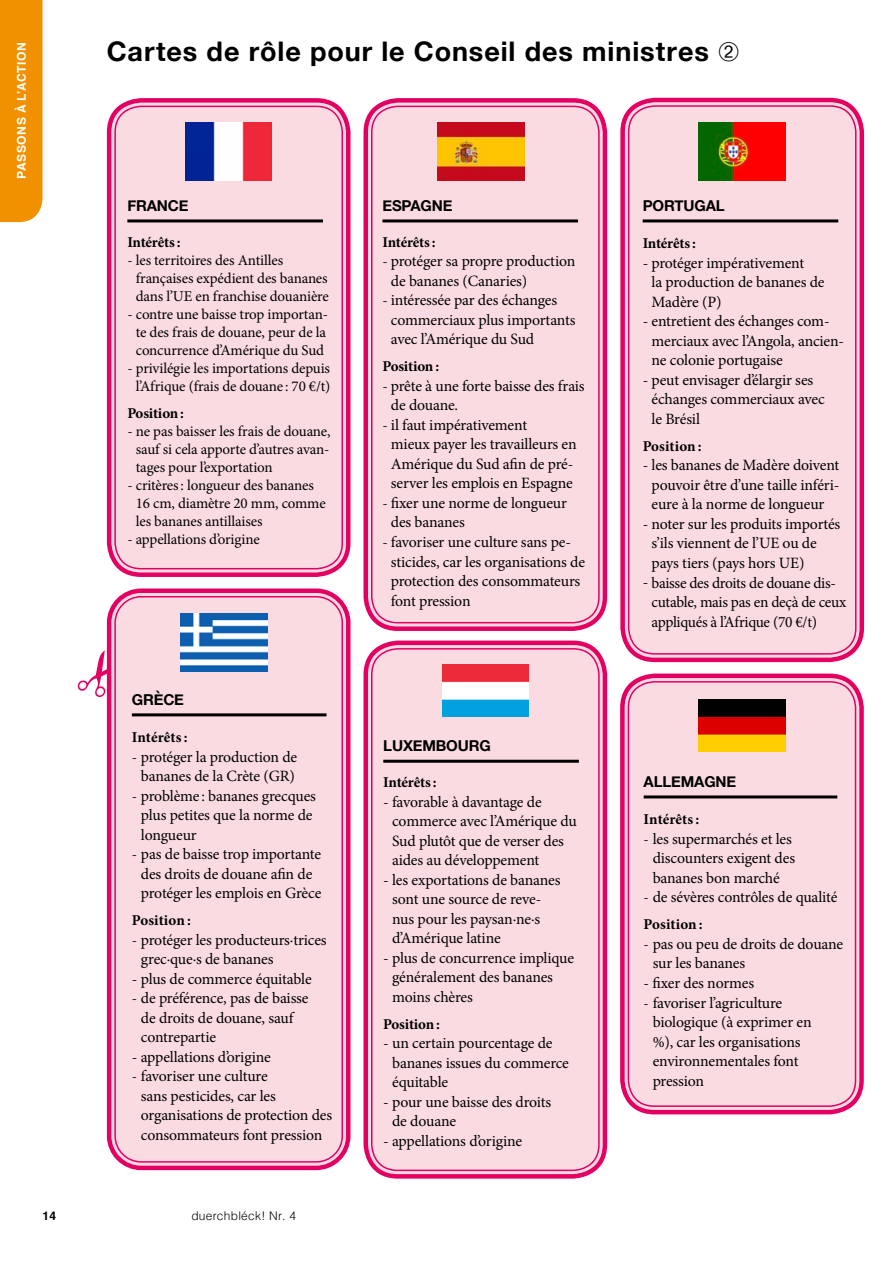
<style>
.page{position:relative;width:893px;height:1263px;background:#fff}
.page>*{position:absolute;margin:0;border:0;box-sizing:border-box;transform-origin:0 0}
.t1{font:700 27px "Helvetica Neue";letter-spacing:.035em;color:#000}
.t2{font:15.75px/19.5px "Minion Pro";letter-spacing:-.01em;color:#000}
.t3{font:15px/18px "Minion Pro";letter-spacing:-.01em;color:#000}
.t4{font:700 15px "Minion Pro";letter-spacing:-.01em;color:#000}
.t5{font:700 15px "Helvetica Neue";letter-spacing:-.01em;color:#000}
.t6{font:300 12px "Helvetica";letter-spacing:.02em;color:#000}
.t7{font:700 12px "Helvetica";letter-spacing:.045em;color:#fff}
.t8{font:700 12px "Helvetica";color:#000}
.s1{font-size:15px}
</style>
<div class="page">
<div style="left:111px;top:103px;width:235px;height:469px;background:#fadbe2;border-radius:30px"></div>
<div style="left:107px;top:98px;width:244px;height:479px;border:4px solid #e40063;border-radius:32px"></div>
<div style="left:114px;top:106px;width:229px;height:463px;border:2px solid #e40063;border-radius:26px"></div>
<hr style="left:127px;top:219px;width:196px;height:3px;background:#000">
<img style="left:185px;top:123px;width:87px;height:57px">
<div style="left:368px;top:103px;width:235px;height:523px;background:#fadbe2;border-radius:30px"></div>
<div style="left:363px;top:98px;width:244px;height:533px;border:4px solid #e40063;border-radius:32px"></div>
<div style="left:371px;top:106px;width:229px;height:517px;border:2px solid #e40063;border-radius:26px"></div>
<hr style="left:382px;top:219px;width:196px;height:3px;background:#000">
<img style="left:437px;top:123px;width:87px;height:58px">
<div style="left:625px;top:678px;width:234px;height:432px;background:#fadbe2;border-radius:30px"></div>
<div style="left:620px;top:674px;width:244px;height:440px;border:4px solid #e40063;border-radius:32px"></div>
<div style="left:628px;top:681px;width:228px;height:426px;border:2px solid #e40063;border-radius:26px"></div>
<hr style="left:644px;top:795px;width:193px;height:3px;background:#000">
<img style="left:699px;top:699px;width:86px;height:52px">
<div style="left:625px;top:102px;width:234px;height:556px;background:#fadbe2;border-radius:30px"></div>
<div style="left:620px;top:98px;width:244px;height:564px;border:4px solid #e40063;border-radius:32px"></div>
<div style="left:628px;top:105px;width:228px;height:550px;border:2px solid #e40063;border-radius:26px"></div>
<hr style="left:643px;top:219px;width:195px;height:3px;background:#000">
<img style="left:699px;top:123px;width:86px;height:58px">
<div style="left:111px;top:593px;width:235px;height:573px;background:#fadbe2;border-radius:30px"></div>
<div style="left:107px;top:588px;width:244px;height:582px;border:4px solid #e40063;border-radius:32px"></div>
<div style="left:114px;top:596px;width:229px;height:567px;border:2px solid #e40063;border-radius:26px"></div>
<hr style="left:132px;top:713px;width:194px;height:3px;background:#000">
<img style="left:181px;top:613px;width:87px;height:58px">
<svg style="left:78px;top:650px;width:31px;height:47px"></svg>
<div style="left:368px;top:645px;width:235px;height:529px;background:#fadbe2;border-radius:30px"></div>
<div style="left:363px;top:641px;width:244px;height:537px;border:4px solid #e40063;border-radius:32px"></div>
<div style="left:371px;top:648px;width:229px;height:523px;border:2px solid #e40063;border-radius:26px"></div>
<img style="left:442px;top:665px;width:87px;height:51px">
<hr style="left:383px;top:760px;width:196px;height:3px;background:#000">
<div style="left:0;top:0;width:43px;height:222px;background:#f29100"></div>
<p class="t7" style="left:12px;top:179px;width:138px;rotate:-90deg">PASSONS À LʼACTION</p>
<h1 class="t1" style="left:107px;top:31px;width:634px">Cartes de rôle pour le Conseil des ministres ➁</h1>
<p class="t5" style="left:127px;top:194px;width:63px">FRANCE</p>
<p class="t4" style="left:127px;top:232px;width:55px">Intérêts:</p>
<p class="t3" style="left:136px;top:251px;width:195px;text-indent:-8px">- les territoires des Antilles françaises expédient des bananes dans l’UE en franchise douanière</p>
<p class="t3" style="left:127px;top:305px;width:202px;text-align:center">- contre une baisse trop importan&shy;te des frais de douane, peur de la concurrence d’Amérique du Sud</p>
<p class="t3" style="left:127px;top:359px;width:205px;text-align:center">- privilégie les importations depuis l’Afrique (frais de douane : 70 €/t)</p>
<p class="t4" style="left:127px;top:403px;width:58px">Position:</p>
<p class="t3" style="left:136px;top:422px;width:196px;text-align:justify;text-indent:-8px">- ne pas baisser les frais de douane, sauf si cela apporte d’autres avan&shy;tages pour l’exportation</p>
<p class="t3" style="left:136px;top:476px;width:191px;text-indent:-8px">- critères: longueur des bananes<br>16 cm, diamètre 20 mm, comme les bananes antillaises</p>
<p class="t3" style="left:127px;top:530px;width:134px">- appellations d’origine</p>
<p class="t5" style="left:132px;top:688px;width:54px">GRÈCE</p>
<p class="t4" style="left:132px;top:727px;width:57px">Intérêts:</p>
<p class="t2" style="left:132px;top:747px;width:167px;text-align:center"><span class="s1">-</span> protéger la production de bananes de la Crète (GR)</p>
<p class="t2" style="left:141px;top:786px;width:177px;text-indent:-9px"><span class="s1">-</span> problème : bananes grecques plus petites que la norme de longueur</p>
<p class="t2" style="left:132px;top:845px;width:191px;text-align:center"><span class="s1">-</span> pas de baisse trop importante des droits de douane afin de protéger les emplois en Grèce</p>
<p class="t4" style="left:132px;top:910px;width:61px">Position :</p>
<p class="t2" style="left:141px;top:930px;width:187px;text-indent:-9px"><span class="s1">-</span> protéger les producteurs·trices grec·que·s de bananes</p>
<p class="t2" style="left:132px;top:969px;width:181px">- plus de commerce équitable</p>
<p class="t2" style="left:141px;top:989px;width:169px;text-indent:-9px"><span class="s1">-</span> de préférence, pas de baisse de droits de douane, sauf contrepartie</p>
<p class="t2" style="left:132px;top:1047px;width:140px">- appellations d’origine</p>
<p class="t2" style="left:141px;top:1067px;width:193px;text-indent:-9px"><span class="s1">-</span> favoriser une culture<br>sans pesticides, car les organisations de protection des consommateurs font pression</p>
<p class="t5" style="left:382px;top:194px;width:71px">ESPAGNE</p>
<p class="t4" style="left:382px;top:232px;width:55px">Intérêts:</p>
<p class="t2" style="left:391px;top:252px;width:186px;text-indent:-8px"><span class="s1">-</span> protéger sa propre production de bananes (Canaries)</p>
<p class="t2" style="left:391px;top:291px;width:186px;text-indent:-8px"><span class="s1">-</span> intéressée par des échanges commerciaux plus importants avec l’Amérique du Sud</p>
<p class="t4" style="left:382px;top:356px;width:58px">Position:</p>
<p class="t2" style="left:391px;top:376px;width:195px;text-indent:-8px"><span class="s1">-</span> prête à une forte baisse des frais de douane.</p>
<p class="t2" style="left:391px;top:415px;width:187px;text-indent:-8px"><span class="s1">-</span> il faut impérativement<br>mieux payer les travailleurs en<br>Amérique du Sud afin de pré&shy;server les emplois en Espagne</p>
<p class="t2" style="left:391px;top:493px;width:178px;text-indent:-8px"><span class="s1">-</span> fixer une norme de longueur des bananes</p>
<p class="t2" style="left:391px;top:532px;width:196px;text-indent:-8px"><span class="s1">-</span> favoriser une culture sans pe&shy;sticides, car les organisations de protection des consommateurs font pression</p>
<p class="t5" style="left:383px;top:734px;width:109px">LUXEMBOURG</p>
<p class="t4" style="left:383px;top:772px;width:55px">Intérêts:</p>
<p class="t2" style="left:392px;top:792px;width:186px;text-indent:-9px">- favorable à davantage de commerce avec l’Amérique du<br>Sud plutôt que de verser des aides au développement</p>
<p class="t2" style="left:392px;top:870px;width:170px;text-indent:-9px">- les exportations de bananes sont une source de reve&shy;nus pour les paysan·ne·s d’Amérique latine</p>
<p class="t2" style="left:392px;top:948px;width:184px;text-indent:-9px">- plus de concurrence implique généralement des bananes moins chères</p>
<p class="t4" style="left:383px;top:1013px;width:58px">Position:</p>
<p class="t2" style="left:392px;top:1033px;width:178px;text-indent:-9px">- un certain pourcentage de bananes issues du commerce équitable</p>
<p class="t2" style="left:392px;top:1092px;width:160px;text-indent:-9px">- pour une baisse des droits de douane</p>
<p class="t2" style="left:383px;top:1131px;width:140px">- appellations d’origine</p>
<p class="t5" style="left:643px;top:194px;width:84px">PORTUGAL</p>
<p class="t4" style="left:643px;top:233px;width:55px">Intérêts:</p>
<p class="t2" style="left:651px;top:253px;width:175px;text-indent:-9px">- protéger impérativement<br>la production de bananes de<br>Madère (P)</p>
<p class="t2" style="left:651px;top:312px;width:194px;text-indent:-9px">- entretient des échanges com&shy;merciaux avec l’Angola, ancien&shy;ne colonie portugaise</p>
<p class="t2" style="left:651px;top:370px;width:175px;text-indent:-9px">- peut envisager d’élargir ses échanges commerciaux avec le Brésil</p>
<p class="t4" style="left:643px;top:436px;width:61px">Position :</p>
<p class="t2" style="left:643px;top:456px;width:198px;text-align:center">- les bananes de Madère doivent pouvoir être d’une taille inféri&shy;eure à la norme de longueur</p>
<p class="t2" style="left:651px;top:514px;width:190px;text-indent:-9px">- noter sur les produits importés s’ils viennent de l’UE ou de pays tiers (pays hors UE)</p>
<p class="t2" style="left:651px;top:573px;width:196px;text-indent:-9px">- baisse des droits de douane dis&shy;cutable, mais pas en deçà de ceux appliqués à l’Afrique (70 €/t)</p>
<p class="t5" style="left:644px;top:770px;width:94px">ALLEMAGNE</p>
<p class="t4" style="left:644px;top:809px;width:57px">Intérêts:</p>
<p class="t2" style="left:644px;top:829px;width:153px;text-align:center"><span class="s1">-</span> les supermarchés et les discounters exigent des bananes bon marché</p>
<p class="t2" style="left:644px;top:888px;width:195px"><span class="s1">-</span> de sévères contrôles de qualité</p>
<p class="t4" style="left:644px;top:914px;width:61px">Position :</p>
<p class="t2" style="left:653px;top:934px;width:192px;text-indent:-9px"><span class="s1">-</span> pas ou peu de droits de douane sur les bananes</p>
<p class="t2" style="left:644px;top:973px;width:112px">- fixer des normes</p>
<p class="t2" style="left:653px;top:993px;width:160px;text-indent:-9px"><span class="s1">-</span> favoriser l’agriculture biologique (à exprimer en %), car les organisations environnementales font pression</p>
<p class="t8" style="left:43px;top:1206px;width:15px">14</p>
<p class="t6" style="left:191px;top:1206px;width:106px">duerchbléck! Nr. 4</p>
</div>
